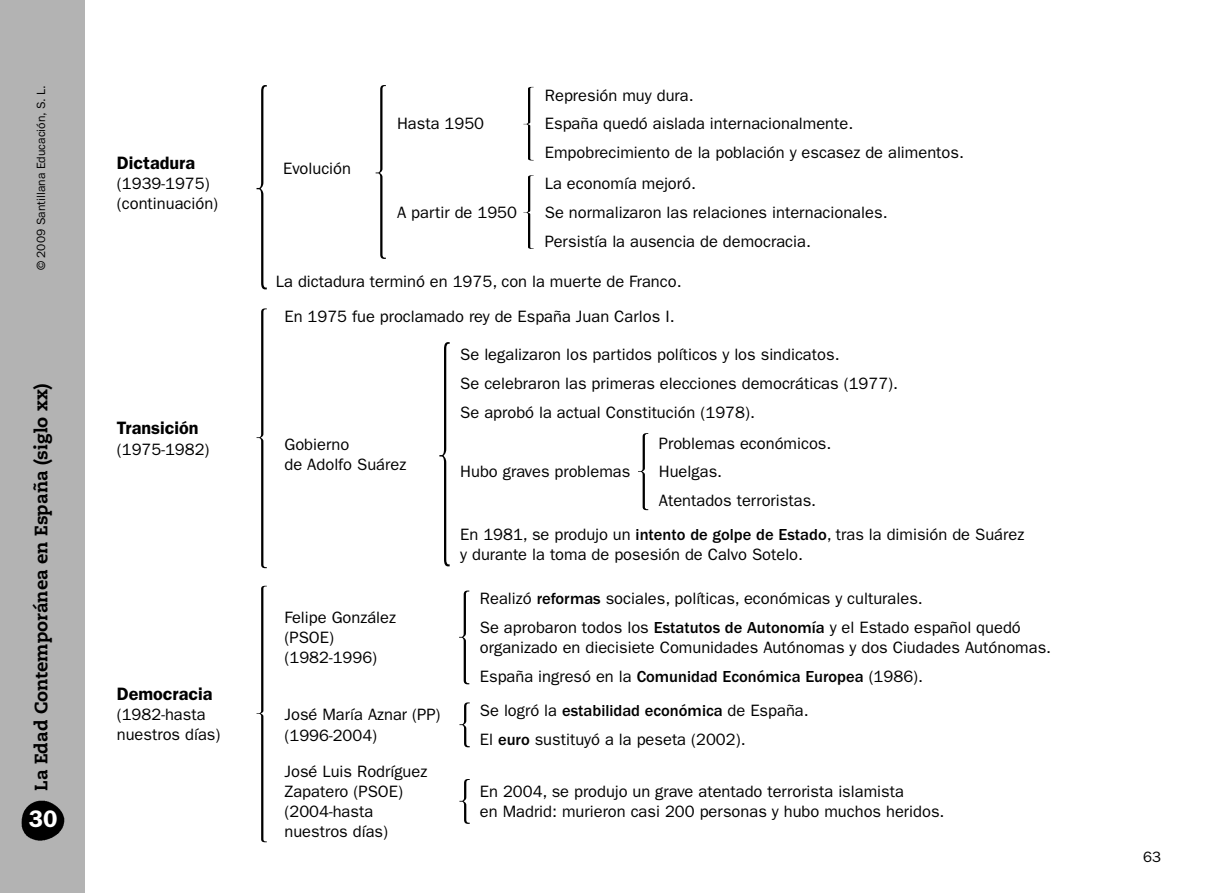
<style>
.page{position:relative;width:1212px;height:893px;background:#fff}
.page>*{position:absolute;margin:0;border:0;box-sizing:border-box;transform-origin:0 0}
.t1{font:600 24px "ITC Franklin Gothic Std";color:#fff}
.t2{font:800 18px "Caecilia LT Std";color:#000}
.t3{font:600 18px "ITC Franklin Gothic Std";color:#000}
.t4{font:16.5px/20.2px "ITC Franklin Gothic Std";color:#000}
.t5{font:15px "ITC Franklin Gothic Std";color:#000}
.t6{font:12px "ITC Franklin Gothic Std";color:#000}
.s1{font-weight:500}
</style>
<div class="page">
<div style="left:0;top:0;width:85px;height:893px;background:#b3b3b3"></div>
<img style="left:22px;top:800px;width:42px;height:40px">
<svg style="left:459px;top:591px;width:10px;height:93px"></svg>
<svg style="left:459px;top:779px;width:11px;height:45px"></svg>
<svg style="left:459px;top:702px;width:11px;height:45px"></svg>
<svg style="left:257px;top:586px;width:10px;height:256px"></svg>
<svg style="left:638px;top:433px;width:10px;height:77px"></svg>
<svg style="left:439px;top:342px;width:11px;height:224px"></svg>
<svg style="left:257px;top:308px;width:10px;height:260px"></svg>
<svg style="left:376px;top:85px;width:10px;height:174px"></svg>
<svg style="left:523px;top:87px;width:11px;height:73px"></svg>
<svg style="left:523px;top:175px;width:11px;height:74px"></svg>
<svg style="left:257px;top:85px;width:10px;height:204px"></svg>
<p class="t6" style="left:34px;top:270px;width:187px;rotate:-90deg">© 2009 Santillana Educación, S. L.</p>
<p class="t2" style="left:30px;top:791px;width:408px;rotate:-90deg">La Edad Contemporánea en España (siglo xx)</p>
<p class="t1" style="left:29px;top:804px;width:30px">30</p>
<p class="t3" style="left:117px;top:152px;width:80px">Dictadura</p>
<p class="t4" style="left:117px;top:173px;width:103px">(1939-1975) (continuación)</p>
<p class="t3" style="left:117px;top:418px;width:83px">Transición</p>
<p class="t4" style="left:117px;top:439px;width:94px">(1975-1982)</p>
<p class="t3" style="left:117px;top:683px;width:97px">Democracia</p>
<p class="t4" style="left:117px;top:705px;width:105px">(1982-hasta nuestros días)</p>
<p class="t4" style="left:283px;top:158px;width:69px">Evolución</p>
<p class="t4" style="left:397px;top:114px;width:89px">Hasta 1950</p>
<p class="t4" style="left:397px;top:202px;width:121px">A partir de 1950</p>
<p class="t4" style="left:545px;top:81px;width:421px;line-height:28.8px">Represión muy dura.<br>España quedó aislada internacionalmente.<br>Empobrecimiento de la población y escasez de alimentos.</p>
<p class="t4" style="left:545px;top:169px;width:344px;line-height:28.8px">La economía mejoró.<br>Se normalizaron las relaciones internacionales.<br>Persistía la ausencia de democracia.</p>
<p class="t4" style="left:276px;top:272px;width:407px">La dictadura terminó en 1975, con la muerte de Franco.</p>
<p class="t4" style="left:284px;top:306px;width:392px">En 1975 fue proclamado rey de España Juan Carlos I.</p>
<p class="t4" style="left:284px;top:434px;width:123px">Gobierno<br>de Adolfo Suárez</p>
<p class="t4" style="left:284px;top:607px;width:113px">Felipe González (PSOE) (1982-1996)</p>
<p class="t4" style="left:460px;top:340px;width:439px;line-height:28.8px">Se legalizaron los partidos políticos y los sindicatos.<br>Se celebraron las primeras elecciones democráticas (1977).<br>Se aprobó la actual Constitución (1978).</p>
<p class="t4" style="left:460px;top:462px;width:172px">Hubo graves problemas</p>
<p class="t4" style="left:659px;top:429px;width:174px;line-height:28.8px">Problemas económicos.<br>Huelgas.<br>Atentados terroristas.</p>
<p class="t4" style="left:460px;top:524px;width:566px">En 1981, se produjo un <span class="s1">intento de golpe de Estado</span>, tras la dimisión de Suárez y durante la toma de posesión de Calvo Sotelo.</p>
<p class="t4" style="left:480px;top:584px;width:542px;line-height:28.8px">Realizó <span class="s1">reformas</span> sociales, políticas, económicas y culturales.<br>Se aprobaron todos los <span class="s1">Estatutos de Autonomía</span> y el Estado español quedó</p>
<p class="t4" style="left:480px;top:633px;width:573px;line-height:28.8px">organizado en diecisiete Comunidades Autónomas y dos Ciudades Autónomas.<br>España ingresó en la <span class="s1">Comunidad Económica Europea</span> (1986).</p>
<p class="t4" style="left:284px;top:705px;width:158px">José María Aznar (PP) (1996-2004)</p>
<p class="t4" style="left:480px;top:696px;width:330px;line-height:28.8px">Se logró la <span class="s1">estabilidad económica</span> de España.<br>El <span class="s1">euro</span> sustituyó a la peseta (2002).</p>
<p class="t4" style="left:284px;top:761px;width:144px">José Luis Rodríguez<br>Zapatero (PSOE) (2004-hasta nuestros días)</p>
<p class="t4" style="left:480px;top:781px;width:466px">En 2004, se produjo un grave atentado terrorista islamista<br>en Madrid: murieron casi 200 personas y hubo muchos heridos.</p>
<p class="t5" style="left:1143px;top:848px;width:19px">63</p>
</div>
